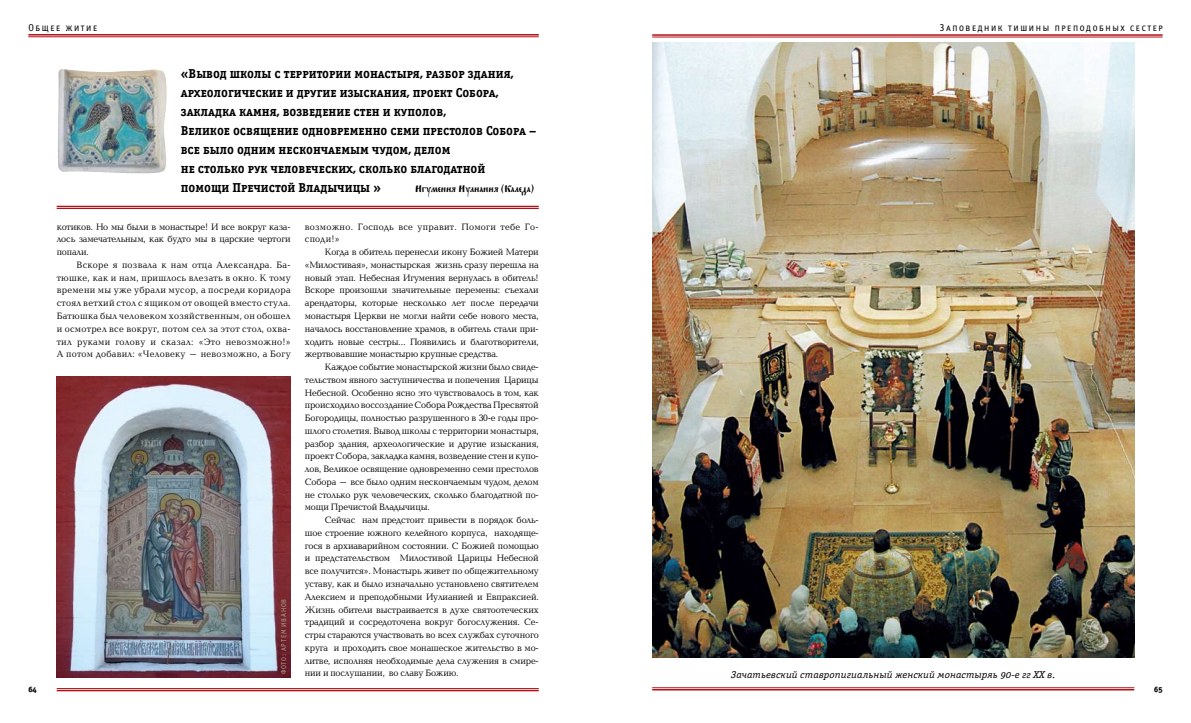
<style>
.page{position:relative;width:1191px;height:723px;background:#fff}
.page>*{position:absolute;margin:0;border:0;box-sizing:border-box;transform-origin:0 0}
.t1{font:13px/19px "Officina Serif Bold SCC";color:#000}
.t2{font:italic 10px "Officina Serif Book OSC";color:#000;scale:1.1 1}
.t3{font:10px "Officina Sans Book SCC";letter-spacing:.16em;color:#000}
.t4{font:9.5px/12.8px "Baltica C";letter-spacing:-.015em;color:#000;text-align:justify;scale:.95 1}
.t5{font:9.5px/12.8px "Baltica C";letter-spacing:.03em;color:#000;scale:.95 1}
.t6{font:9.5px "Fita Poluustav";letter-spacing:-.015em;color:#000;scale:.95 1}
.t7{font:8px "Officina Sans Extra Bold SCC";color:#000}
.t8{font:7px "Officina Sans Book SCC";letter-spacing:.1em;color:#aba185}
</style>
<div class="page">
<hr style="left:57px;top:688px;width:482px;height:1px;background:#b01116">
<hr style="left:57px;top:690px;width:482px;height:1px;background:#b01116">
<hr style="left:652px;top:687px;width:482px;height:1px;background:#b01116">
<hr style="left:652px;top:689px;width:482px;height:1px;background:#b01116">
<hr style="left:652px;top:34px;width:510px;height:2px;background:#b01116">
<hr style="left:652px;top:37px;width:510px;height:1px;background:#b01116">
<hr style="left:28px;top:34px;width:511px;height:2px;background:#b01116">
<hr style="left:28px;top:37px;width:511px;height:1px;background:#b01116">
<img style="left:652px;top:43px;width:482px;height:615px">
<img style="left:58px;top:69px;width:109px;height:105px">
<hr style="left:57px;top:206px;width:482px;height:1px;background:#b01116">
<hr style="left:57px;top:208px;width:482px;height:1px;background:#b01116">
<img style="left:57px;top:376px;width:234px;height:301px">
<p class="t3" style="left:28px;top:22px;width:70px">Общее житие</p>
<p class="t3" style="left:940px;top:22px;width:224px">Заповедник тишины преподобных сестер</p>
<p class="t1" style="left:181px;top:64px;width:357px">«Вывод школы с территории монастыря, разбор здания, археологические и другие изыскания, проект Собора, закладка камня, возведение стен и куполов,<br>Великое освящение одновременно семи престолов Собора – все было одним нескончаемым чудом, делом<br>не столько рук человеческих, сколько благодатной помощи Пречистой Владычицы »</p>
<p class="t6" style="left:415px;top:183px;width:127px">Игумения Иулиания (Каледа)</p>
<p class="t5" style="left:305px;top:220px;width:248px">возможно. Господь все управит. Помоги тебе Го&shy;споди!»</p>
<p class="t4" style="left:305px;top:246px;width:248px;text-indent:20px">Когда в обитель перенесли икону Божией Матери «Милостивая», монастырская жизнь сразу перешла на новый этап. Небесная Игумения вернулась в обитель!<br>Вскоре произошли значительные перемены: съехали арендаторы, которые несколько лет после передачи монастыря Церкви не могли найти себе нового места, началось восстановление храмов, в обитель стали при&shy;ходить новые сестры… Появились и благотворители, жертвовавшие монастырю крупные средства.</p>
<p class="t4" style="left:305px;top:361px;width:248px;text-indent:20px">Каждое событие монастырской жизни было свиде&shy;тельством явного заступничества и попечения Царицы Небесной. Особенно ясно это чувствовалось в том, как происходило воссоздание Собора Рождества Пресвятой Богородицы, полностью разрушенного в 30-е годы про&shy;шлого столетия. Вывод школы с территории монастыря, разбор здания, археологические и другие изыскания, проект Собора, закладка камня, возведение стен и купо&shy;лов, Великое освящение одновременно семи престолов Собора – все было одним нескончаемым чудом, делом не столько рук человеческих, сколько благодатной по&shy;мощи Пречистой Владычицы.</p>
<p class="t4" style="left:305px;top:514px;width:248px;text-indent:20px">Сейчас нам предстоит привести в порядок боль&shy;шое строение южного келейного корпуса, находяще&shy;гося в архиаварийном состоянии. С Божией помощью и предстательством Милостивой Царицы Небесной все получится». Монастырь живет по общежительному уставу, как и было изначально установлено святителем Алексием и преподобными Иулианией и Евпраксией.<br>Жизнь обители выстраивается в духе святоотеческих традиций и сосредоточена вокруг богослужения. Се&shy;стры стараются участвовать во всех службах суточного круга и проходить свое монашеское жительство в мо&shy;литве, исполняя необходимые дела служения в смире-</p>
<p class="t4" style="left:57px;top:220px;width:248px">котиков. Но мы были в монастыре! И все вокруг каза&shy;лось замечательным, как будто мы в царские чертоги попали.</p>
<p class="t4" style="left:57px;top:259px;width:248px;text-indent:20px">Вскоре я позвала к нам отца Александра. Ба&shy;тюшке, как и нам, пришлось влезать в окно. К тому времени мы уже убрали мусор, а посреди коридора стоял ветхий стол с ящиком от овощей вместо стула.<br>Батюшка был человеком хозяйственным, он обошел и осмотрел все вокруг, потом сел за этот стол, охва&shy;тил руками голову и сказал: «Это невозможно!» А потом добавил: «Человеку – невозможно, а Богу</p>
<p class="t8" style="left:280px;top:674px;width:77px;rotate:-90deg">ФОТО: АРТЕМ ИВАНОВ</p>
<p class="t4" style="left:305px;top:667px;width:163px">нии и послушании, во славу Божию.</p>
<p class="t2" style="left:731px;top:669px;width:297px">Зачатьевский ставропигиальный женский монастыряь 90-е гг XX в.</p>
<p class="t7" style="left:28px;top:685px;width:10px">64</p>
<p class="t7" style="left:1154px;top:684px;width:10px">65</p>
</div>
